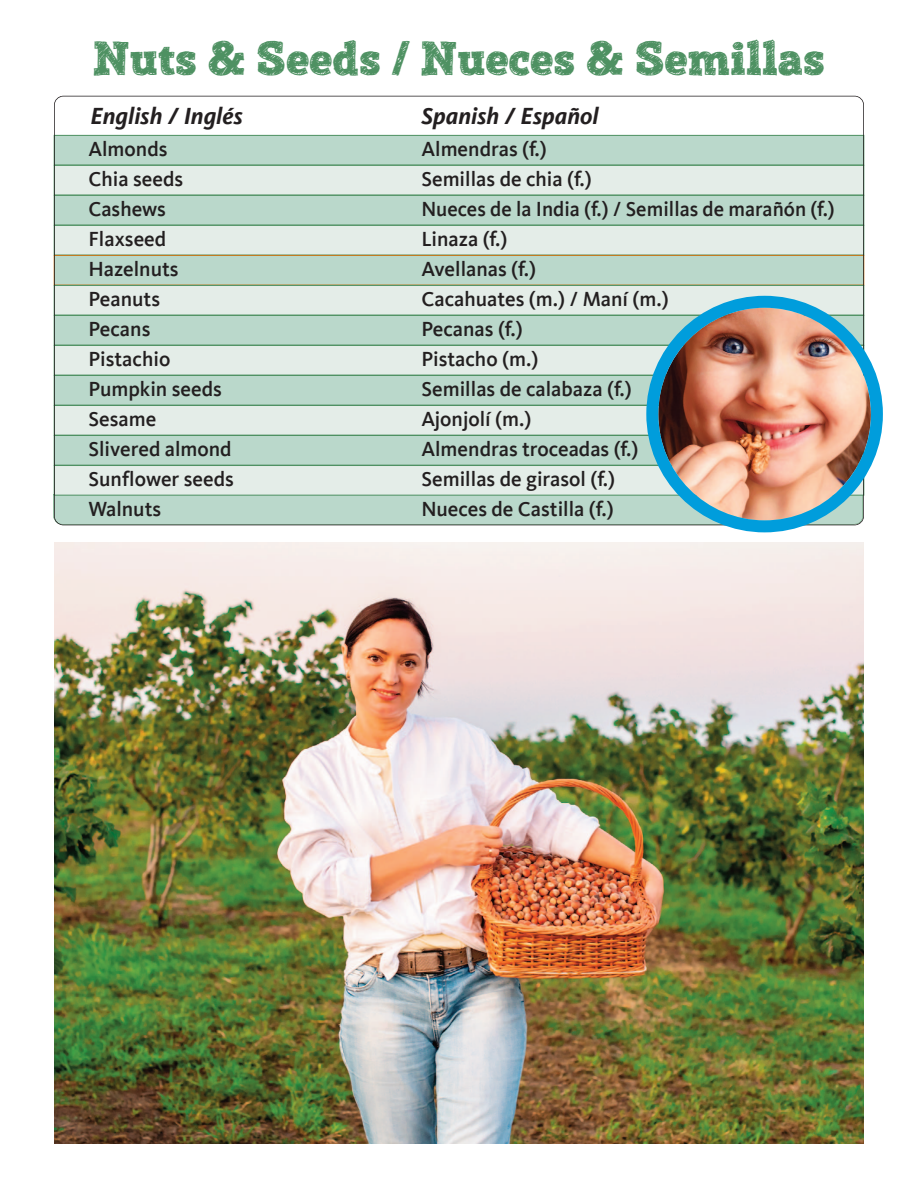
<style>
.page{position:relative;width:918px;height:1188px;background:#fff}
.page>*{position:absolute;margin:0;border:0;box-sizing:border-box;transform-origin:0 0}
.t1{font:46.5px "Posterizer KG Sketch";color:#4e9162}
.t2{font:italic 700 24px "Kievit Offc";color:#231f20}
.t3{font:500 21px "Kievit Offc";color:#231f20}
</style>
<div class="page">
<svg style="left:53px;top:493px;width:593px;height:32px;background:#b4d3c5"></svg>
<div style="left:54px;top:136px;width:810px;height:29px;background:#bad8cb"></div>
<div style="left:54px;top:135px;width:810px;height:30px;border:1px solid #4e9162"></div>
<div style="left:54px;top:166px;width:810px;height:29px;background:#e4ede8"></div>
<div style="left:54px;top:165px;width:810px;height:30px;border:1px solid #4e9162"></div>
<div style="left:54px;top:196px;width:810px;height:29px;background:#bad8cb"></div>
<div style="left:54px;top:195px;width:810px;height:30px;border:1px solid #4e9162"></div>
<div style="left:54px;top:226px;width:810px;height:29px;background:#e4ede8"></div>
<div style="left:54px;top:225px;width:810px;height:30px;border:1px solid #4e9162"></div>
<div style="left:54px;top:256px;width:810px;height:29px;background:#bad8cb"></div>
<div style="left:54px;top:255px;width:810px;height:30px;border:1px solid #c47515"></div>
<div style="left:54px;top:286px;width:810px;height:29px;background:#e4ede8"></div>
<div style="left:54px;top:285px;width:810px;height:30px;border:1px solid #4e9162"></div>
<div style="left:54px;top:316px;width:810px;height:29px;background:#bad8cb"></div>
<div style="left:54px;top:315px;width:810px;height:30px;border:1px solid #4e9162"></div>
<div style="left:54px;top:346px;width:810px;height:29px;background:#e4ede8"></div>
<div style="left:54px;top:345px;width:810px;height:30px;border:1px solid #4e9162"></div>
<div style="left:54px;top:376px;width:810px;height:29px;background:#bad8cb"></div>
<div style="left:54px;top:375px;width:810px;height:30px;border:1px solid #4e9162"></div>
<div style="left:54px;top:406px;width:810px;height:29px;background:#e4ede8"></div>
<div style="left:54px;top:405px;width:810px;height:30px;border:1px solid #4e9162"></div>
<div style="left:54px;top:436px;width:810px;height:29px;background:#bad8cb"></div>
<div style="left:54px;top:435px;width:810px;height:30px;border:1px solid #4e9162"></div>
<div style="left:54px;top:466px;width:810px;height:29px;background:#e4ede8"></div>
<div style="left:54px;top:465px;width:810px;height:30px;border:1px solid #4e9162"></div>
<img style="left:54px;top:543px;width:810px;height:601px">
<img style="left:646px;top:296px;width:237px;height:236px">
<h1 class="t1" style="left:93px;top:32px;width:734px">Nuts &amp; Seeds / Nueces &amp; Semillas</h1>
<p class="t2" style="left:91px;top:101px;width:154px">English / Inglés</p>
<p class="t2" style="left:421px;top:101px;width:179px">Spanish / Español</p>
<p class="t3" style="left:88px;top:137px;width:81px">Almonds</p>
<p class="t3" style="left:421px;top:137px;width:127px">Almendras (f.)</p>
<p class="t3" style="left:88px;top:167px;width:96px">Chia seeds</p>
<p class="t3" style="left:421px;top:167px;width:172px">Semillas de chia (f.)</p>
<p class="t3" style="left:88px;top:197px;width:79px">Cashews</p>
<p class="t3" style="left:421px;top:197px;width:415px">Nueces de la India (f.) / Semillas de marañón (f.)</p>
<p class="t3" style="left:88px;top:227px;width:79px">Flaxseed</p>
<p class="t3" style="left:421px;top:227px;width:87px">Linaza (f.)</p>
<p class="t3" style="left:88px;top:257px;width:92px">Hazelnuts</p>
<p class="t3" style="left:421px;top:257px;width:116px">Avellanas (f.)</p>
<p class="t3" style="left:88px;top:287px;width:73px">Peanuts</p>
<p class="t3" style="left:421px;top:287px;width:249px">Cacahuates (m.) / Maní (m.)</p>
<p class="t3" style="left:88px;top:317px;width:63px">Pecans</p>
<p class="t3" style="left:421px;top:317px;width:103px">Pecanas (f.)</p>
<p class="t3" style="left:88px;top:347px;width:83px">Pistachio</p>
<p class="t3" style="left:421px;top:347px;width:118px">Pistacho (m.)</p>
<p class="t3" style="left:88px;top:377px;width:135px">Pumpkin seeds</p>
<p class="t3" style="left:421px;top:377px;width:212px">Semillas de calabaza (f.)</p>
<p class="t3" style="left:88px;top:407px;width:69px">Sesame</p>
<p class="t3" style="left:421px;top:407px;width:112px">Ajonjolí (m.)</p>
<p class="t3" style="left:88px;top:437px;width:145px">Slivered almond</p>
<p class="t3" style="left:421px;top:437px;width:219px">Almendras troceadas (f.)</p>
<p class="t3" style="left:88px;top:467px;width:147px">Sunflower seeds</p>
<p class="t3" style="left:421px;top:467px;width:195px">Semillas de girasol (f.)</p>
<p class="t3" style="left:88px;top:497px;width:74px">Walnuts</p>
<p class="t3" style="left:421px;top:497px;width:194px">Nueces de Castilla (f.)</p>
</div>
